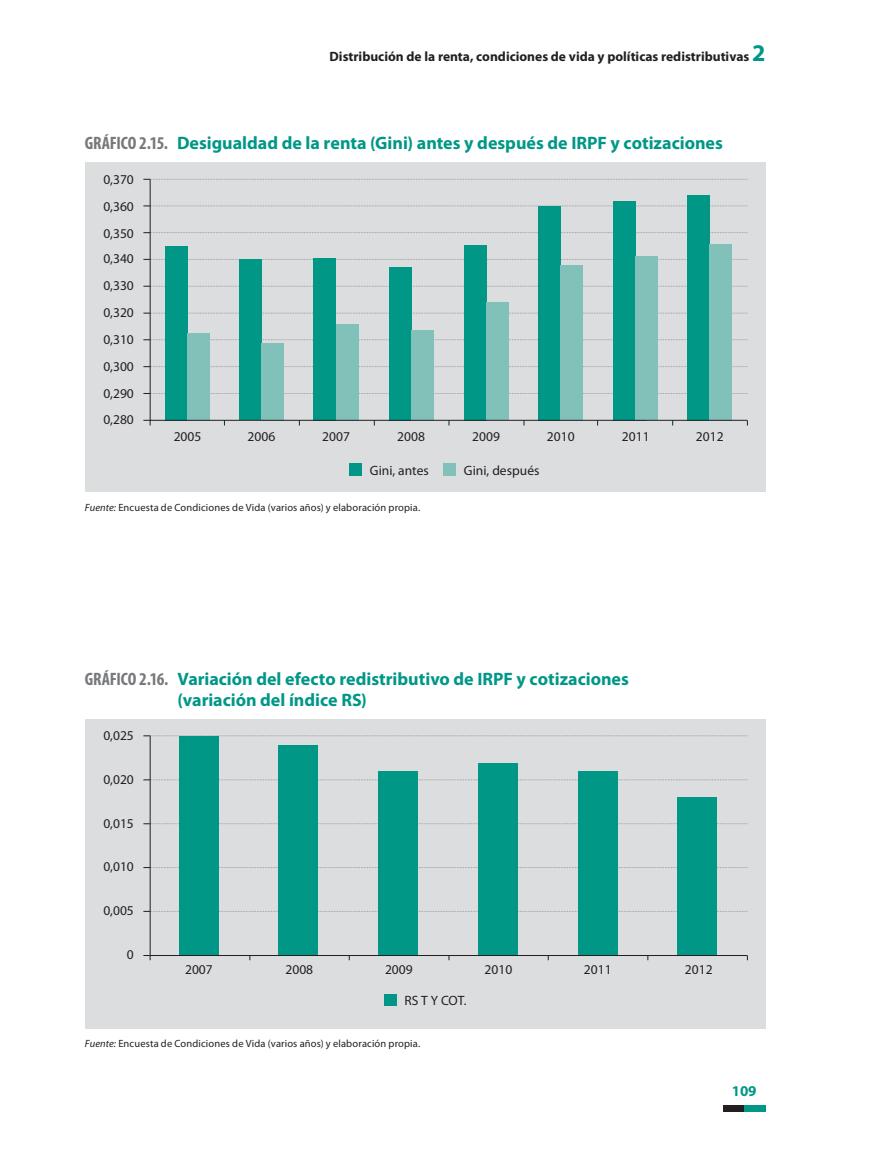
<style>
.page{position:relative;width:893px;height:1149px;background:#fff}
.page>*{position:absolute;margin:0;border:0;box-sizing:border-box;transform-origin:0 0}
.t1{font:700 18px/21px "Myriad Pro";color:#009787}
.t2{font:700 15px "Myriad Pro";color:#009787}
.t3{font:13.5px/26.8px "Myriad Pro";color:#231f20;text-align:justify}
.t4{font:700 13.5px "Myriad Pro";color:#231f20}
.t5{font:10.5px "Myriad Pro";letter-spacing:.015em;color:#231f20}
.s1{font-size:24px;color:#009787}
.s2{font-stretch:condensed;color:#76787b}
.s3{font-style:italic}
</style>
<div class="page">
<div style="left:723px;top:1104px;width:21px;height:7px;background:#231f20"></div>
<div style="left:744px;top:1104px;width:21px;height:7px;background:#009787"></div>
<div style="left:85px;top:162px;width:680px;height:330px;background:#dcdddf"></div>
<svg style="left:143px;top:420px;width:8px;height:5px"></svg>
<svg style="left:149px;top:178px;width:599px;height:243px"></svg>
<div style="left:349px;top:462px;width:13px;height:13px;background:#009787"></div>
<div style="left:443px;top:462px;width:13px;height:13px;background:#82c0ba"></div>
<div style="left:85px;top:718px;width:680px;height:309px;background:#dcdddf"></div>
<svg style="left:633px;top:955px;width:15px;height:4px"></svg>
<svg style="left:143px;top:955px;width:8px;height:4px"></svg>
<svg style="left:149px;top:735px;width:599px;height:220px"></svg>
<div style="left:384px;top:993px;width:13px;height:12px;background:#009787"></div>
<p class="t4" style="left:330px;top:51px;width:437px">Distribución de la renta, condiciones de vida y políticas redistributivas <span class="s1">2</span></p>
<h1 class="t1" style="left:85px;top:134px;width:639px"><span class="s2">GRÁFICO 2.15.</span> Desigualdad de la renta (Gini) antes y después de IRPF y cotizaciones</h1>
<p class="t3" style="left:103px;top:167px;width:32px">0,370</p>
<p class="t3" style="left:103px;top:194px;width:32px">0,360<br>0,350</p>
<p class="t3" style="left:103px;top:246px;width:32px">0,340</p>
<p class="t3" style="left:103px;top:273px;width:32px">0,330<br>0,320<br>0,310<br>0,300<br>0,290</p>
<p class="t3" style="left:103px;top:406px;width:32px">0,280</p>
<p class="t3" style="left:174px;top:424px;width:29px">2005</p>
<p class="t3" style="left:248px;top:424px;width:29px">2006</p>
<p class="t3" style="left:322px;top:424px;width:29px">2007</p>
<p class="t3" style="left:397px;top:424px;width:29px">2008</p>
<p class="t3" style="left:472px;top:424px;width:29px">2009</p>
<p class="t3" style="left:547px;top:424px;width:29px">2010</p>
<p class="t3" style="left:622px;top:424px;width:29px">2011</p>
<p class="t3" style="left:696px;top:424px;width:29px">2012</p>
<p class="t3" style="left:370px;top:457px;width:60px">Gini, antes</p>
<p class="t3" style="left:464px;top:457px;width:77px">Gini, después</p>
<p class="t5" style="left:85px;top:503px;width:337px"><span class="s3">Fuente:</span> Encuesta de Condiciones de Vida (varios años) y elaboración propia.</p>
<h1 class="t1" style="left:178px;top:670px;width:453px;text-indent:-93px"><span class="s2">GRÁFICO 2.16.</span> Variación del efecto redistributivo de IRPF y cotizaciones (variación del índice RS)</h1>
<p class="t3" style="left:103px;top:723px;width:32px">0,025</p>
<p class="t3" style="left:103px;top:767px;width:32px">0,020</p>
<p class="t3" style="left:103px;top:810px;width:32px">0,015</p>
<p class="t3" style="left:103px;top:854px;width:32px">0,010</p>
<p class="t3" style="left:103px;top:897px;width:32px">0,005</p>
<p class="t3" style="left:127px;top:941px;width:8px">0</p>
<p class="t3" style="left:185px;top:957px;width:29px">2007</p>
<p class="t3" style="left:285px;top:957px;width:29px">2008</p>
<p class="t3" style="left:385px;top:957px;width:29px">2009</p>
<p class="t3" style="left:485px;top:957px;width:29px">2010</p>
<p class="t3" style="left:584px;top:957px;width:29px">2011</p>
<p class="t3" style="left:685px;top:957px;width:29px">2012</p>
<p class="t3" style="left:404px;top:987px;width:64px">RS T Y COT.</p>
<p class="t5" style="left:85px;top:1038px;width:337px"><span class="s3">Fuente:</span> Encuesta de Condiciones de Vida (varios años) y elaboración propia.</p>
<p class="t2" style="left:732px;top:1085px;width:26px">109</p>
</div>
